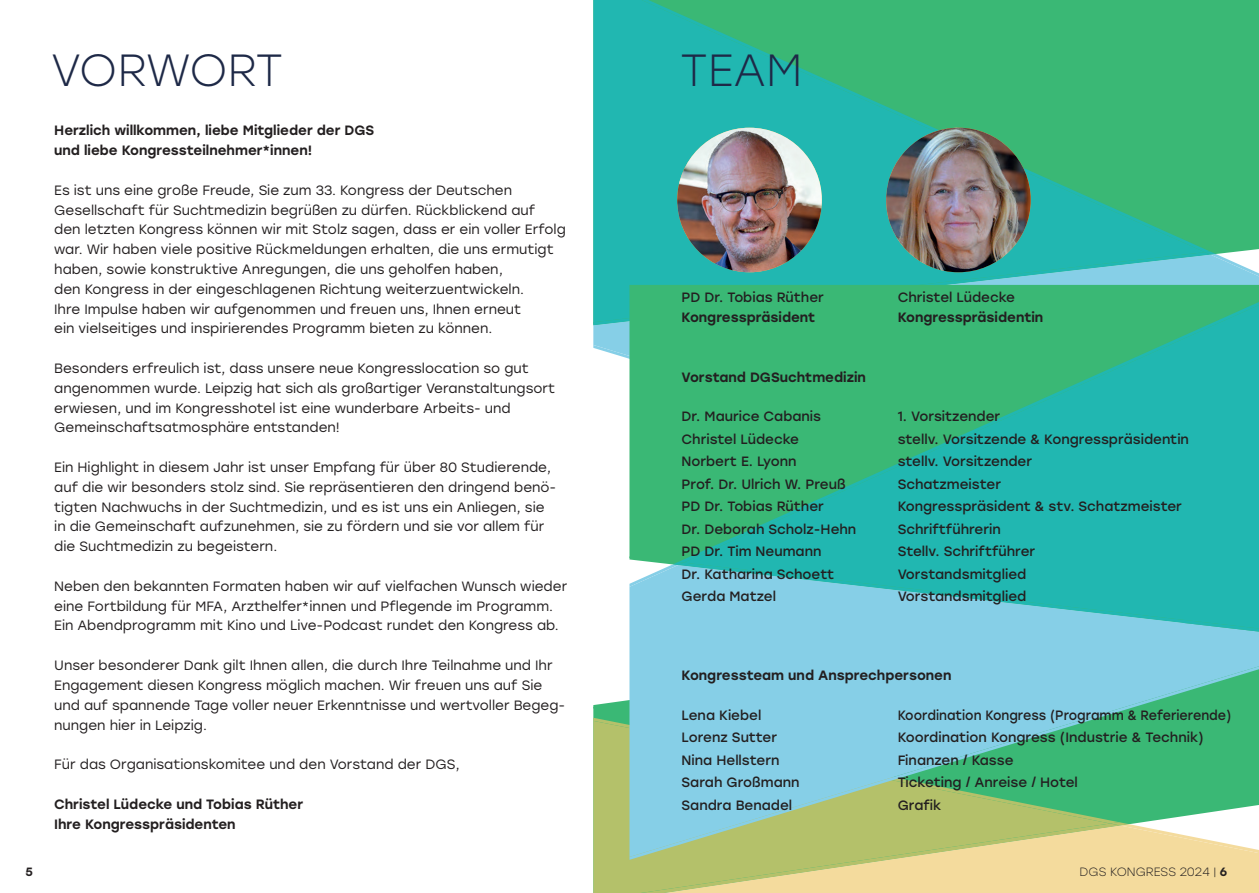
<style>
.page{position:relative;width:1259px;height:893px;background:#fff}
.page>*{position:absolute;margin:0;border:0;box-sizing:border-box;transform-origin:0 0}
.t1{font:300 45px "Stolzl";letter-spacing:-.02em;color:#1e2947}
.t2{font:300 45px "Stolzl";color:#1e2947}
.t3{font:13.5px/19.8px "Stolzl";color:#231f20}
.t4{font:13.5px "Stolzl";color:#231f20}
.t5{font:500 13.5px/19.8px "Stolzl";color:#231f20}
.t6{font:13.5px "Stolzl";color:#231f20;scale:.94 1}
.t7{font:300 12px "Stolzl";color:#231f20}
.t8{font:500 12px "Stolzl";color:#231f20}
.s1{font-weight:500}
</style>
<div class="page">
<div style="left:1210px;top:154px;width:49px;height:92px;background:#3ab875"></div>
<div style="left:1210px;top:0;width:49px;height:154px;background:#3ab875"></div>
<div style="left:593px;top:0;width:48px;height:252px;background:#21b7b1"></div>
<svg style="left:593px;top:254px;width:666px;height:105px;background:#46c0c2"></svg>
<svg style="left:641px;top:0;width:569px;height:252px;background:#30b78c"></svg>
<svg style="left:1205px;top:252px;width:10px;height:3px"></svg>
<div style="left:593px;top:823px;width:36px;height:70px;background:#b4c16a"></div>
<svg style="left:593px;top:718px;width:36px;height:105px;background:#afc06a"></svg>
<div style="left:629px;top:464px;width:49px;height:92px;background:#3ab875"></div>
<div style="left:629px;top:285px;width:630px;height:179px;background:#3ab875"></div>
<svg style="left:629px;top:860px;width:630px;height:33px;background:#e4d491"></svg>
<svg style="left:629px;top:564px;width:630px;height:296px;background:#85cabb"></svg>
<svg style="left:678px;top:302px;width:581px;height:260px;background:#2db792"></svg>
<svg style="left:672px;top:562px;width:587px;height:70px;background:#52c2ca"></svg>
<img style="left:677px;top:128px;width:145px;height:144px;border-radius:72px">
<img style="left:886px;top:128px;width:144px;height:144px;border-radius:72px">
<p class="t1" style="left:51px;top:39px;width:233px">VORWORT</p>
<p class="t5" style="left:54px;top:120px;width:321px">Herzlich willkommen, liebe Mitglieder der DGS und liebe Kongressteilnehmer*innen!</p>
<p class="t3" style="left:54px;top:180px;width:513px">Es ist uns eine große Freude, Sie zum 33. Kongress der Deutschen Gesellschaft für Suchtmedizin begrüßen zu dürfen. Rückblickend auf<br>den letzten Kongress können wir mit Stolz sagen, dass er ein voller Erfolg war. Wir haben viele positive Rückmeldungen erhalten, die uns ermutigt haben, sowie konstruktive Anregungen, die uns geholfen haben,<br>den Kongress in der eingeschlagenen Richtung weiterzuentwickeln.<br>Ihre Impulse haben wir aufgenommen und freuen uns, Ihnen erneut<br>ein vielseitiges und inspirierendes Programm bieten zu können.</p>
<p class="t3" style="left:54px;top:358px;width:502px">Besonders erfreulich ist, dass unsere neue Kongresslocation so gut angenommen wurde. Leipzig hat sich als großartiger Veranstaltungsort erwiesen, und im Kongresshotel ist eine wunderbare Arbeits- und Gemeinschaftsatmosphäre entstanden!</p>
<p class="t3" style="left:54px;top:457px;width:504px">Ein Highlight in diesem Jahr ist unser Empfang für über 80 Studierende, auf die wir besonders stolz sind. Sie repräsentieren den dringend benö&shy;tigten Nachwuchs in der Suchtmedizin, und es ist uns ein Anliegen, sie in die Gemeinschaft aufzunehmen, sie zu fördern und sie vor allem für die Suchtmedizin zu begeistern.</p>
<p class="t3" style="left:54px;top:576px;width:514px">Neben den bekannten Formaten haben wir auf vielfachen Wunsch wieder eine Fortbildung für MFA, Arzthelfer*innen und Pflegende im Programm.<br>Ein Abendprogramm mit Kino und Live-Podcast rundet den Kongress ab.</p>
<p class="t3" style="left:54px;top:655px;width:512px">Unser besonderer Dank gilt Ihnen allen, die durch Ihre Teilnahme und Ihr Engagement diesen Kongress möglich machen. Wir freuen uns auf Sie und auf spannende Tage voller neuer Erkenntnisse und wertvoller Begeg&shy;nungen hier in Leipzig.</p>
<p class="t3" style="left:54px;top:754px;width:407px">Für das Organisationskomitee und den Vorstand der DGS,</p>
<p class="t5" style="left:54px;top:793px;width:250px">Christel Lüdecke und Tobias Rüther</p>
<p class="t5" style="left:54px;top:813px;width:183px">Ihre Kongresspräsidenten</p>
<p class="t2" style="left:680px;top:39px;width:123px">TEAM</p>
<p class="t4" style="left:681px;top:288px;width:144px">PD Dr. Tobias Rüther</p>
<p class="t4" style="left:897px;top:288px;width:119px">Christel Lüdecke</p>
<p class="t5" style="left:681px;top:307px;width:135px">Kongresspräsident</p>
<p class="t5" style="left:897px;top:307px;width:147px">Kongresspräsidentin</p>
<p class="t5" style="left:681px;top:366px;width:186px">Vorstand DGSuchtmedizin</p>
<p class="t4" style="left:681px;top:407px;width:141px">Dr. Maurice Cabanis</p>
<p class="t4" style="left:897px;top:407px;width:104px">1. Vorsitzender</p>
<p class="t4" style="left:681px;top:429px;width:119px">Christel Lüdecke</p>
<p class="t4" style="left:897px;top:429px;width:293px">stellv. Vorsitzende &amp; Kongresspräsidentin</p>
<p class="t4" style="left:681px;top:452px;width:117px">Norbert E. Lyonn</p>
<p class="t4" style="left:897px;top:452px;width:136px">stellv. Vorsitzender</p>
<p class="t4" style="left:681px;top:474px;width:165px">Prof. Dr. Ulrich W. Preuß</p>
<p class="t4" style="left:897px;top:474px;width:105px">Schatzmeister</p>
<p class="t4" style="left:681px;top:497px;width:144px">PD Dr. Tobias Rüther</p>
<p class="t4" style="left:897px;top:497px;width:286px">Kongresspräsident &amp; stv. Schatzmeister</p>
<p class="t4" style="left:681px;top:519px;width:176px">Dr. Deborah Scholz-Hehn</p>
<p class="t4" style="left:897px;top:519px;width:105px">Schriftführerin</p>
<p class="t4" style="left:681px;top:542px;width:141px">PD Dr. Tim Neumann</p>
<p class="t4" style="left:897px;top:542px;width:139px">Stellv. Schriftführer</p>
<p class="t4" style="left:681px;top:564px;width:154px">Dr. Katharina Schoett</p>
<p class="t4" style="left:897px;top:564px;width:130px">Vorstandsmitglied</p>
<p class="t4" style="left:681px;top:587px;width:96px">Gerda Matzel</p>
<p class="t4" style="left:897px;top:587px;width:130px">Vorstandsmitglied</p>
<p class="t5" style="left:681px;top:665px;width:271px">Kongressteam und Ansprechpersonen</p>
<p class="t4" style="left:681px;top:706px;width:81px">Lena Kiebel</p>
<p class="t6" style="left:897px;top:706px;width:356px">Koordination Kongress (Programm &amp; Referierende)</p>
<p class="t4" style="left:681px;top:728px;width:97px">Lorenz Sutter</p>
<p class="t4" style="left:897px;top:728px;width:308px">Koordination Kongress (Industrie &amp; Technik)</p>
<p class="t4" style="left:681px;top:751px;width:99px">Nina Hellstern</p>
<p class="t4" style="left:897px;top:751px;width:117px">Finanzen / Kasse</p>
<p class="t4" style="left:681px;top:773px;width:119px">Sarah Großmann</p>
<p class="t4" style="left:897px;top:773px;width:182px">Ticketing / Anreise / Hotel</p>
<p class="t4" style="left:681px;top:796px;width:112px">Sandra Benadel</p>
<p class="t4" style="left:897px;top:796px;width:45px">Grafik</p>
<p class="t8" style="left:26px;top:863px;width:9px">5</p>
<p class="t7" style="left:1079px;top:864px;width:149px">DGS KONGRESS 2024 | <span class="s1">6</span></p>
</div>
